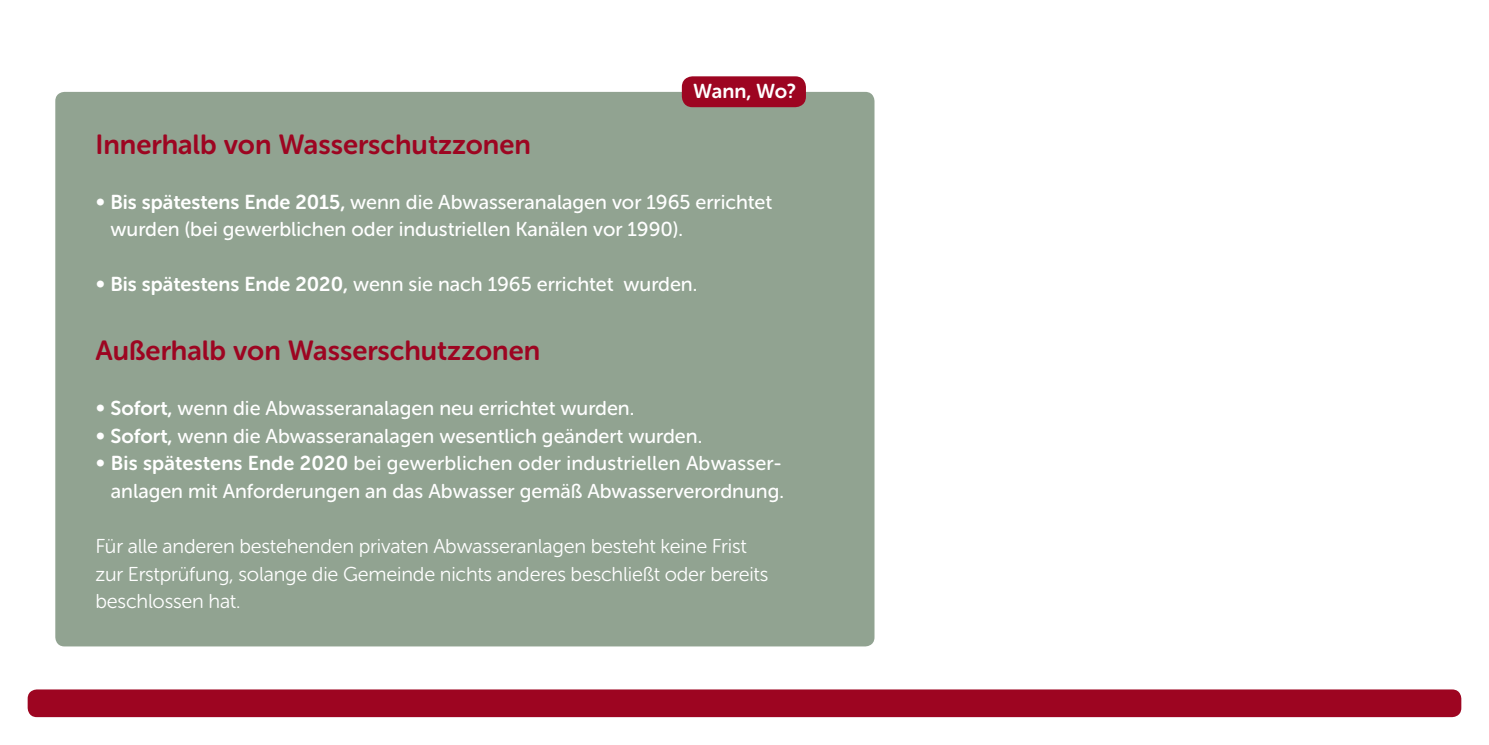
<style>
.page{position:relative;width:1489px;height:745px;background:#fff}
.page>*{position:absolute;margin:0;border:0;box-sizing:border-box;transform-origin:0 0}
.t1{font:27.5px "Museo Sans Rounded 700";color:#9d0521}
.t2{font:20px/27.5px "Museo Sans Rounded 500";color:#fff}
.t3{font:20px/27.5px "Museo Sans Rounded 300";letter-spacing:-.01em;color:#fff}
.t4{font:20px "Museo Sans Rounded 700";letter-spacing:-.015em;color:#fff}
.s1{font-family:"Frutiger LT"}
.s2{font-family:"Museo Sans Rounded 700"}
</style>
<div class="page">
<div style="left:55px;top:92px;width:819px;height:554px;background:#91a391;border-radius:9px"></div>
<div style="left:681px;top:76px;width:125px;height:31px;background:#9d0521;border-radius:11px"></div>
<div style="left:28px;top:689px;width:1433px;height:27px;background:#9d0521;border-radius:9px"></div>
<h1 class="t1" style="left:95px;top:129px;width:437px">Innerhalb von Wasserschutzzonen</h1>
<p class="t4" style="left:693px;top:80px;width:104px">Wann, Wo?</p>
<p class="t2" style="left:110px;top:188px;width:663px;text-indent:-15px"><span class="s1">•</span> <span class="s2">Bis spätestens Ende 2015,</span> wenn die Abwasseranalagen vor 1965 errichtet wurden (bei gewerblichen oder industriellen Kanälen vor 1990).</p>
<p class="t2" style="left:95px;top:271px;width:603px"><span class="s1">•</span> <span class="s2">Bis spätestens Ende 2020,</span> wenn sie nach 1965 errichtet wurden.</p>
<h1 class="t1" style="left:95px;top:335px;width:446px">Außerhalb von Wasserschutzzonen</h1>
<p class="t2" style="left:95px;top:394px;width:540px"><span class="s1">•</span> <span class="s2">Sofort,</span> wenn die Abwasseranalagen neu errichtet wurden.</p>
<p class="t2" style="left:95px;top:422px;width:608px"><span class="s1">•</span> <span class="s2">Sofort,</span> wenn die Abwasseranalagen wesentlich geändert wurden.</p>
<p class="t2" style="left:95px;top:449px;width:690px;text-align:right"><span class="s1">•</span> <span class="s2">Bis spätestens Ende 2020</span> bei gewerblichen oder industriellen Abwasser&shy;anlagen mit Anforderungen an das Abwasser gemäß Abwasserverordnung.</p>
<p class="t3" style="left:95px;top:532px;width:674px">Für alle anderen bestehenden privaten Abwasseranlagen besteht keine Frist zur Erstprüfung, solange die Gemeinde nichts anderes beschließt oder bereits beschlossen hat.</p>
</div>
